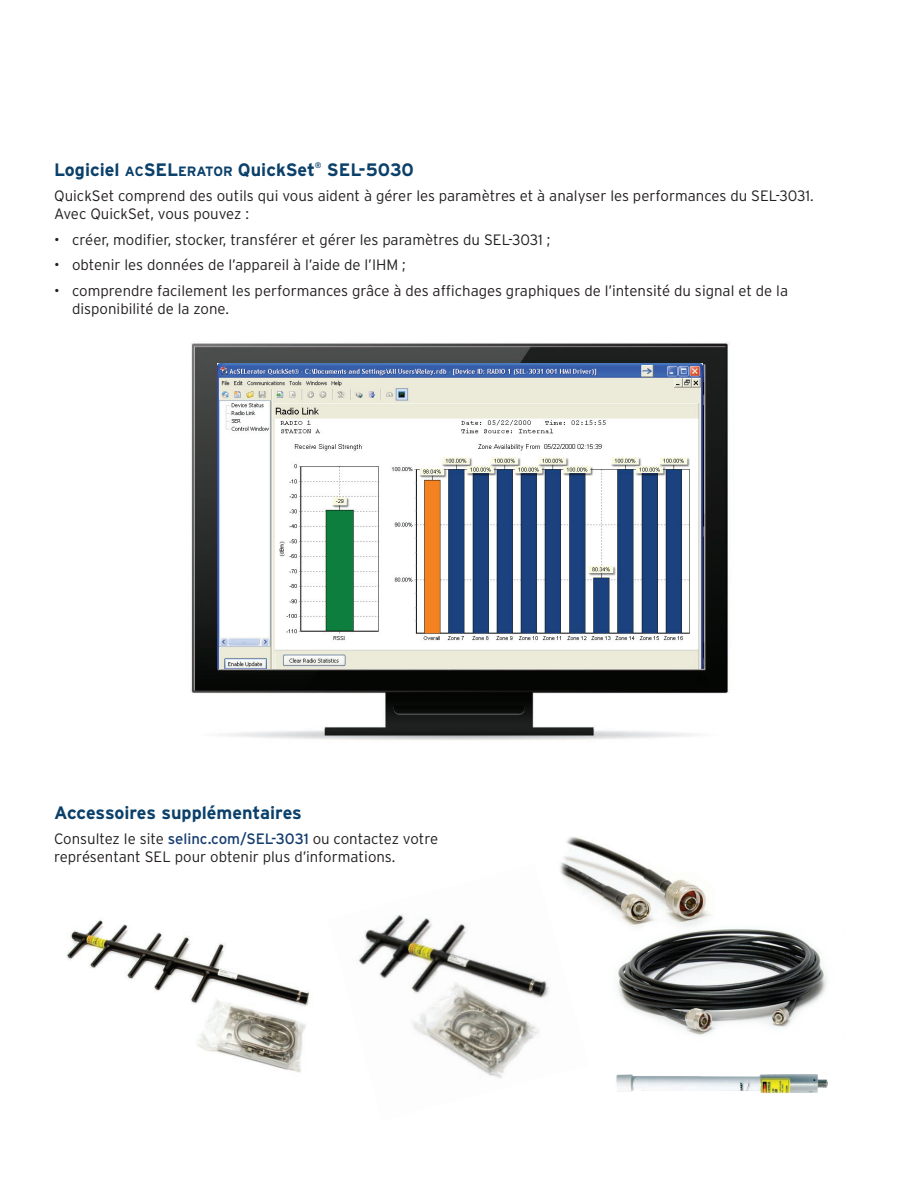
<style>
.page{position:relative;width:918px;height:1188px;background:#fff}
.page>*{position:absolute;margin:0;border:0;box-sizing:border-box;transform-origin:0 0}
.t1{font:700 18px "Interstate Poly";color:#0b406a}
.t2{font:300 15px/18px "Interstate Poly";color:#231f20}
.t3{font:700 8.1px "Interstate Poly";color:#0b406a}
.s1{font-size:13.5px}
.s2{font-weight:400;color:#163d6f}
</style>
<div class="page">
<img style="left:191px;top:342px;width:539px;height:398px">
<img style="left:217px;top:363px;width:485px;height:305px">
<img style="left:560px;top:837px;width:152px;height:87px">
<img style="left:358px;top:864px;width:231px;height:215px">
<img style="left:66px;top:919px;width:243px;height:154px">
<img style="left:618px;top:924px;width:209px;height:111px">
<img style="left:616px;top:1074px;width:212px;height:19px">
<p class="t1" style="left:54px;top:157px;width:263px">Logiciel <span class="s1">AC</span>SEL<span class="s1">ERATOR</span> QuickSet</p>
<p class="t3" style="left:315px;top:160px;width:8px">®</p>
<p class="t1" style="left:327px;top:157px;width:88px">SEL‑5030</p>
<p class="t2" style="left:54px;top:186px;width:761px">QuickSet comprend des outils qui vous aident à gérer les paramètres et à analyser les performances du SEL-3031.<br>Avec QuickSet, vous pouvez :</p>
<p class="t2" style="left:54px;top:229px;width:498px">• créer, modifier, stocker, transférer et gérer les paramètres du SEL-3031 ;</p>
<p class="t2" style="left:54px;top:255px;width:353px">• obtenir les données de l’appareil à l’aide de l’IHM ;</p>
<p class="t2" style="left:72px;top:280px;width:718px;text-indent:-18px">• comprendre facilement les performances grâce à des affichages graphiques de l’intensité du signal et de la disponibilité de la zone.</p>
<p class="t1" style="left:54px;top:800px;width:249px">Accessoires supplémentaires</p>
<p class="t2" style="left:54px;top:829px;width:386px">Consultez le site <span class="s2">selinc.com/SEL-3031</span> ou contactez votre représentant SEL pour obtenir plus d’informations.</p>
</div>
